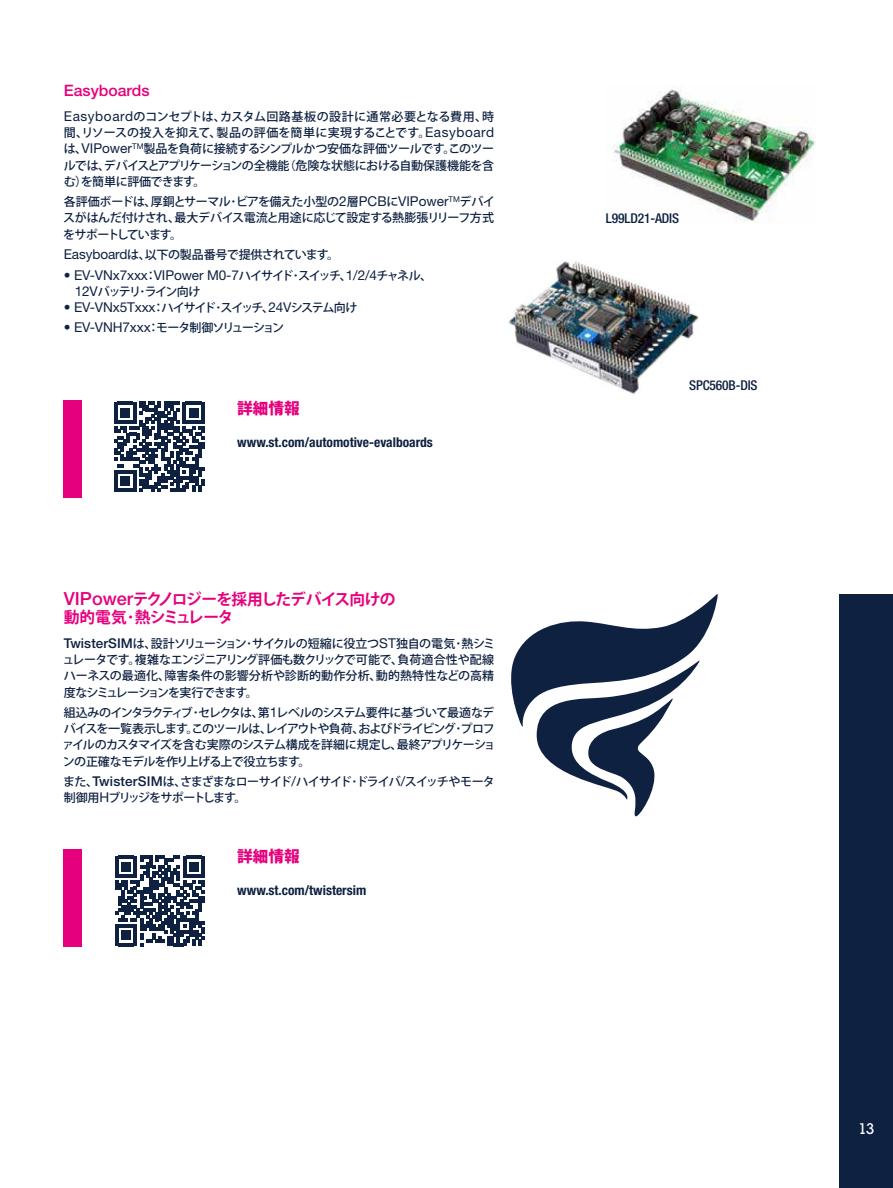
<style>
.page{position:relative;width:893px;height:1188px;background:#fff}
.page>*{position:absolute;margin:0;border:0;box-sizing:border-box;transform-origin:0 0}
.t1{font:15.75px/18px "Koz Go Pro Bold 90 msp RKSJ H";letter-spacing:-.05em;color:#e6007d}
.t2{font:500 15.75px "Helvetica Neue LT Std";color:#e6007d}
.t3{font:15.6px "Koz Go Pro Heavy 90 msp RKSJ H";color:#e6007d}
.t4{font:500 15px "Lubalin Graph Std";color:#fff}
.t5{font:13.65px "Helvetica Neue LT Std";letter-spacing:-.01em;color:#0e2141}
.t6{font:700 condensed 13.5px "Helvetica Neue LT Std";color:#0e2141}
.t7{font:500 condensed 13.5px "Helvetica Neue LT Std";letter-spacing:-.01em;color:#0e2141}
.t8{font:12px/16.2px "Koz Go Pro Medium 90 msp RKSJ H";letter-spacing:-.06em;color:#0e2141;text-align:justify}
.t9{font:12px "Koz Go Pro Medium 90 msp RKSJ H";letter-spacing:-.1em;color:#0e2141}
.t10{font:12px "Koz Go Pro Medium 90 msp RKSJ H";letter-spacing:-.03em;color:#0e2141}
.t11{font:12px "Koz Go Pro Medium 90 msp RKSJ H";letter-spacing:-.09em;color:#0e2141}
.t12{font:12px "Koz Go Pro Medium 90 msp RKSJ H";letter-spacing:-.12em;color:#0e2141}
.s1{font-family:"Helvetica Neue LT Std";font-size:13.65px}
.s2{font-family:"Koz Go Pro Medium 90 msp RKSJ H";font-size:12px}
.s3{font-family:"Helvetica Neue LT Std";font-weight:500;font-size:18.15px}
.s4{font-family:"Helvetica Neue LT Std";font-weight:500;font-size:13.5px}
</style>
<div class="page">
<div style="left:839px;top:594px;width:53px;height:594px;background:#0e2141"></div>
<svg style="left:114px;top:402px;width:90px;height:90px"></svg>
<img style="left:613px;top:89px;width:202px;height:133px">
<img style="left:508px;top:261px;width:191px;height:133px">
<img style="left:689px;top:380px;width:10px;height:10px">
<svg style="left:115px;top:856px;width:90px;height:90px"></svg>
<svg style="left:511px;top:594px;width:206px;height:223px"></svg>
<div style="left:64px;top:849px;width:18px;height:97px;background:#e5007d"></div>
<div style="left:64px;top:401px;width:18px;height:97px;background:#e5007d"></div>
<h1 class="t2" style="left:64px;top:85px;width:87px">Easyboards</h1>
<p class="t8" style="left:64px;top:110px;width:432px"><span class="s1">Easyboard</span>のコンセプトは、カスタム回路基板の設計に通常必要となる費用、時間、リソースの投入を抑えて、製品の評価を簡単に実現することです。<span class="s1">Easyboard</span>は、<span class="s1">VIPower</span><sup>TM</sup>製品を負荷に接続するシンプルかつ安価な評価ツールです。このツールでは、デバイスとアプリケーションの全機能（危険な状態における自動保護機能を含む）を簡単に評価できます。</p>
<p class="t8" style="left:63px;top:195px;width:433px">各評価ボードは、厚銅とサーマル･ビアを備えた小型の<span class="s1">2</span>層<span class="s1">PCB</span>に<span class="s1">VIPower</span><sup>TM</sup>デバイスがはんだ付けされ、最大デバイス電流と用途に応じて設定する熱膨張リリーフ方式をサポートしています。</p>
<p class="t10" style="left:64px;top:250px;width:277px"><span class="s1">Easyboard</span>は、以下の製品番号で提供されています。</p>
<p class="t5" style="left:64px;top:270px;width:370px">• EV-VNx7xxx<span class="s2">：</span>VIPower M0-7<span class="s2">ハイサイド･スイッチ、</span>1/2/4<span class="s2">チャネル、</span></p>
<p class="t12" style="left:75px;top:287px;width:127px"><span class="s1">12V</span>バッテリ･ライン向け</p>
<p class="t9" style="left:64px;top:303px;width:295px"><span class="s1">• EV-VNx5Txxx</span>：ハイサイド･スイッチ、<span class="s1">24V</span>システム向け</p>
<p class="t11" style="left:64px;top:323px;width:222px"><span class="s1">• EV-VNH7xxx</span>：モータ制御ソリューション</p>
<h2 class="t3" style="left:237px;top:402px;width:64px">詳細情報</h2>
<p class="t6" style="left:237px;top:437px;width:197px">www.st.com/automotive-evalboards</p>
<h1 class="t1" style="left:64px;top:592px;width:333px"><span class="s3">VIPower</span>テクノロジーを採用したデバイス向けの動的電気･熱シミュレータ</h1>
<p class="t8" style="left:62px;top:637px;width:434px"><span class="s4">TwisterSIM</span>は、設計ソリューション･サイクルの短縮に役立つ<span class="s1">ST</span>独自の電気･熱シミュレータです。複雑なエンジニアリング評価も数クリックで可能で、負荷適合性や配線ハーネスの最適化、障害条件の影響分析や診断的動作分析、動的熱特性などの高精度なシミュレーションを実行できます。</p>
<p class="t8" style="left:62px;top:706px;width:435px">組込みのインタラクティブ･セレクタは、第<span class="s1">1</span>レベルのシステム要件に基づいて最適なデバイスを一覧表示します。このツールは、レイアウトや負荷、およびドライビング･プロファイルのカスタマイズを含む実際のシステム構成を詳細に規定し、最終アプリケーションの正確なモデルを作り上げる上で役立ちます。</p>
<p class="t8" style="left:63px;top:775px;width:433px">また、<span class="s4">TwisterSIM</span>は、さまざまなローサイド<span class="s1">/</span>ハイサイド･ドライバ<span class="s1">/</span>スイッチやモータ制御用<span class="s1">H</span>ブリッジをサポートします。</p>
<h2 class="t3" style="left:237px;top:850px;width:64px">詳細情報</h2>
<p class="t6" style="left:237px;top:886px;width:130px">www.st.com/twistersim</p>
<p class="t7" style="left:606px;top:213px;width:75px">L99LD21-ADIS</p>
<p class="t7" style="left:689px;top:380px;width:70px">SPC560B-DIS</p>
<p class="t4" style="left:858px;top:1120px;width:18px">13</p>
</div>
